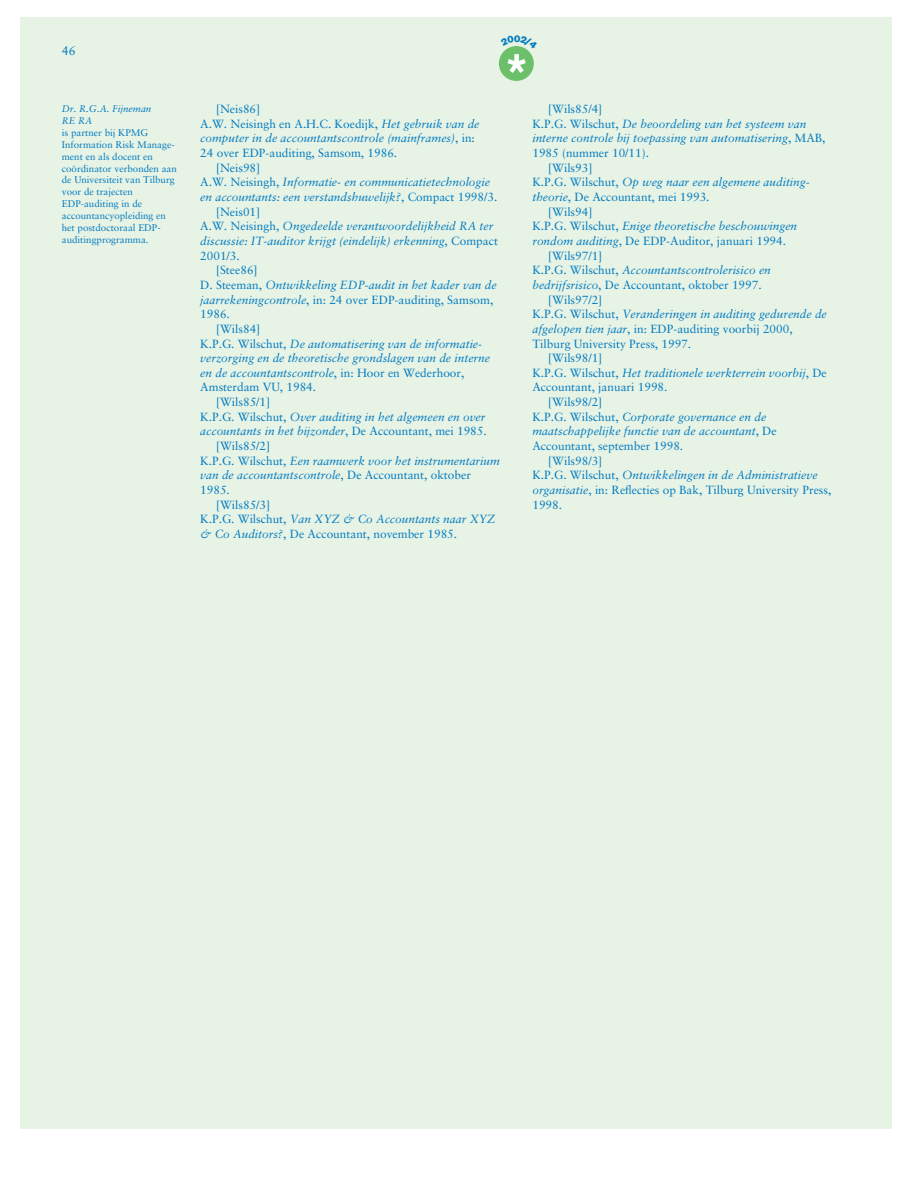
<style>
.page{position:relative;width:918px;height:1188px;background:#fff}
.page>*{position:absolute;margin:0;border:0;box-sizing:border-box;transform-origin:0 0}
.t1{font:12.6px "Sabon";color:#007ac2}
.t2{font:italic 11.85px "Sabon";color:#007ac2}
.t3{font:11.85px "Sabon";color:#007ac2}
.t4{font:900 9.9px "Accius T";color:#007ac2}
.t5{font:9.75px/11.9px "Sabon";color:#007ac2}
.t6{font:italic 9.75px/11.9px "Sabon";color:#007ac2}
.s1{font-style:italic}
.s2{font-style:normal}
</style>
<div class="page">
<div style="left:21px;top:18px;width:871px;height:1110px;background:#e7f3e4"></div>
<div style="left:499px;top:46px;width:35px;height:35px;background:#6bc069;border-radius:50%"></div>
<svg style="left:501px;top:46px;width:33px;height:27px"></svg>
<p class="t1" style="left:62px;top:45px;width:15px">46</p>
<p class="t6" style="left:62px;top:104px;width:91px">Dr. R.G.A. Fijneman<br>RE RA</p>
<p class="t5" style="left:62px;top:127px;width:117px">is partner bij KPMG<br>Information Risk Manage&shy;ment en als docent en coördinator verbonden aan de Universiteit van Tilburg voor de trajecten<br>EDP-auditing in de accountancyopleiding en het postdoctoraal EDP&shy;auditingprogramma.</p>
<p class="t4" style="left:514px;top:35px;width:8px">0</p>
<p class="t3" style="left:216px;top:104px;width:46px">[Neis86]</p>
<p class="t3" style="left:200px;top:119px;width:281px">A.W. Neisingh en A.H.C. Koedijk, <span class="s1">Het gebruik van de</span></p>
<p class="t2" style="left:200px;top:133px;width:276px">computer in de accountantscontrole (mainframes)<span class="s2">, in:</span></p>
<p class="t3" style="left:200px;top:148px;width:198px">24 over EDP-auditing, Samsom, 1986.</p>
<p class="t3" style="left:216px;top:163px;width:46px">[Neis98]</p>
<p class="t2" style="left:200px;top:177px;width:291px"><span class="s2">A.W. Neisingh,</span> Informatie- en communicatietechnologie</p>
<p class="t2" style="left:200px;top:192px;width:299px">en accountants: een verstandshuwelijk?<span class="s2">, Compact 1998/3.</span></p>
<p class="t3" style="left:216px;top:207px;width:46px">[Neis01]</p>
<p class="t2" style="left:200px;top:221px;width:295px"><span class="s2">A.W. Neisingh,</span> Ongedeelde verantwoordelijkheid RA ter</p>
<p class="t2" style="left:200px;top:236px;width:299px">discussie: IT-auditor krijgt (eindelijk) erkenning<span class="s2">, Compact</span></p>
<p class="t3" style="left:200px;top:251px;width:41px">2001/3.</p>
<p class="t3" style="left:216px;top:265px;width:43px">[Stee86]</p>
<p class="t2" style="left:200px;top:280px;width:298px"><span class="s2">D. Steeman,</span> Ontwikkeling EDP-audit in het kader van de</p>
<p class="t3" style="left:200px;top:295px;width:295px"><span class="s1">jaarrekeningcontrole</span>, in: 24 over EDP-auditing, Samsom,</p>
<p class="t3" style="left:200px;top:309px;width:31px">1986.</p>
<p class="t3" style="left:216px;top:324px;width:46px">[Wils84]</p>
<p class="t2" style="left:200px;top:338px;width:283px"><span class="s2">K.P.G. Wilschut,</span> De automatisering van de informatie-</p>
<p class="t2" style="left:200px;top:353px;width:291px">verzorging en de theoretische grondslagen van de interne</p>
<p class="t2" style="left:200px;top:368px;width:266px">en de accountantscontrole<span class="s2">, in: Hoor en Wederhoor,</span></p>
<p class="t3" style="left:200px;top:382px;width:117px">Amsterdam VU, 1984.</p>
<p class="t3" style="left:216px;top:397px;width:56px">[Wils85/1]</p>
<p class="t2" style="left:200px;top:412px;width:287px"><span class="s2">K.P.G. Wilschut,</span> Over auditing in het algemeen en over</p>
<p class="t2" style="left:200px;top:426px;width:288px">accountants in het bijzonder<span class="s2">, De Accountant, mei 1985.</span></p>
<p class="t3" style="left:216px;top:441px;width:56px">[Wils85/2]</p>
<p class="t2" style="left:200px;top:456px;width:301px"><span class="s2">K.P.G. Wilschut,</span> Een raamwerk voor het instrumentarium</p>
<p class="t2" style="left:200px;top:470px;width:272px">van de accountantscontrole<span class="s2">, De Accountant, oktober</span></p>
<p class="t3" style="left:200px;top:485px;width:31px">1985.</p>
<p class="t3" style="left:216px;top:500px;width:56px">[Wils85/3]</p>
<p class="t2" style="left:200px;top:514px;width:297px"><span class="s2">K.P.G. Wilschut,</span> Van XYZ &amp; Co Accountants naar XYZ</p>
<p class="t3" style="left:200px;top:529px;width:258px"><span class="s1">&amp; Co Auditors?</span>, De Accountant, november 1985.</p>
<p class="t3" style="left:548px;top:104px;width:56px">[Wils85/4]</p>
<p class="t2" style="left:532px;top:119px;width:276px"><span class="s2">K.P.G. Wilschut,</span> De beoordeling van het systeem van</p>
<p class="t2" style="left:532px;top:133px;width:295px">interne controle bij toepassing van automatisering<span class="s2">, MAB,</span></p>
<p class="t3" style="left:532px;top:148px;width:118px">1985 (nummer 10/11).</p>
<p class="t3" style="left:548px;top:163px;width:46px">[Wils93]</p>
<p class="t2" style="left:532px;top:177px;width:279px"><span class="s2">K.P.G. Wilschut,</span> Op weg naar een algemene auditing-</p>
<p class="t3" style="left:532px;top:192px;width:179px"><span class="s1">theorie</span>, De Accountant, mei 1993.</p>
<p class="t3" style="left:548px;top:207px;width:46px">[Wils94]</p>
<p class="t2" style="left:532px;top:221px;width:266px"><span class="s2">K.P.G. Wilschut,</span> Enige theoretische beschouwingen</p>
<p class="t3" style="left:532px;top:236px;width:255px"><span class="s1">rondom auditing</span>, De EDP-Auditor, januari 1994.</p>
<p class="t3" style="left:548px;top:251px;width:56px">[Wils97/1]</p>
<p class="t2" style="left:532px;top:265px;width:240px"><span class="s2">K.P.G. Wilschut,</span> Accountantscontrolerisico en</p>
<p class="t3" style="left:532px;top:280px;width:231px"><span class="s1">bedrijfsrisico</span>, De Accountant, oktober 1997.</p>
<p class="t3" style="left:548px;top:295px;width:56px">[Wils97/2]</p>
<p class="t2" style="left:532px;top:309px;width:296px"><span class="s2">K.P.G. Wilschut,</span> Veranderingen in auditing gedurende de</p>
<p class="t3" style="left:532px;top:324px;width:262px"><span class="s1">afgelopen tien jaar</span>, in: EDP-auditing voorbij 2000,</p>
<p class="t3" style="left:532px;top:338px;width:160px">Tilburg University Press, 1997.</p>
<p class="t3" style="left:548px;top:353px;width:56px">[Wils98/1]</p>
<p class="t2" style="left:532px;top:368px;width:296px"><span class="s2">K.P.G. Wilschut,</span> Het traditionele werkterrein voorbij<span class="s2">, De</span></p>
<p class="t3" style="left:532px;top:382px;width:137px">Accountant, januari 1998.</p>
<p class="t3" style="left:548px;top:397px;width:56px">[Wils98/2]</p>
<p class="t2" style="left:532px;top:412px;width:235px"><span class="s2">K.P.G. Wilschut,</span> Corporate governance en de</p>
<p class="t2" style="left:532px;top:426px;width:246px">maatschappelijke functie van de accountant<span class="s2">, De</span></p>
<p class="t3" style="left:532px;top:441px;width:152px">Accountant, september 1998.</p>
<p class="t3" style="left:548px;top:456px;width:56px">[Wils98/3]</p>
<p class="t2" style="left:532px;top:470px;width:287px"><span class="s2">K.P.G. Wilschut,</span> Ontwikkelingen in de Administratieve</p>
<p class="t3" style="left:532px;top:485px;width:301px"><span class="s1">organisatie</span>, in: Reflecties op Bak, Tilburg University Press,</p>
<p class="t3" style="left:532px;top:500px;width:31px">1998.</p>
</div>
